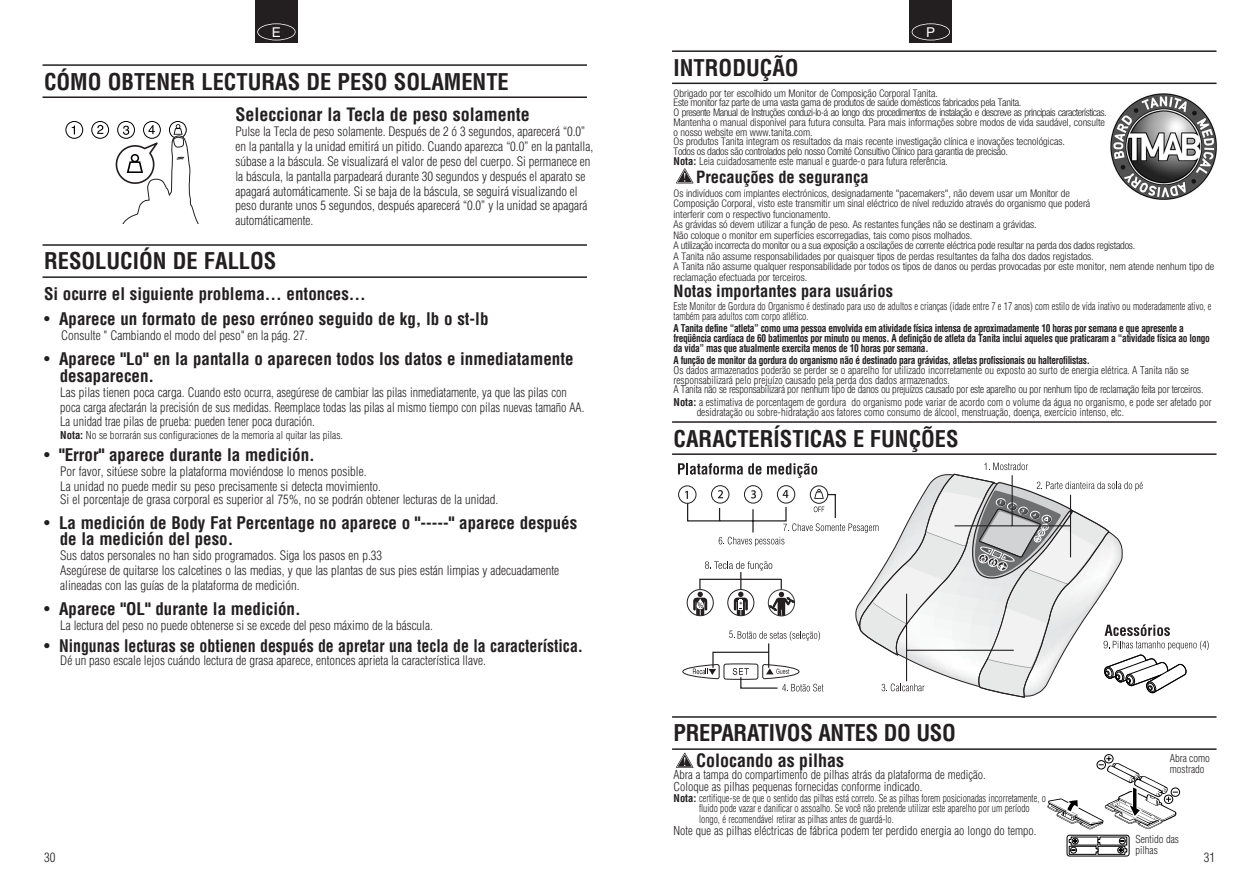
<style>
.page{position:relative;width:1259px;height:893px;background:#fff}
.page>*{position:absolute;margin:0;border:0;box-sizing:border-box;transform-origin:0 0}
.t1{font:700 condensed 22.5px "Helvetica";color:#231f20}
.t2{font:700 condensed 18px "Helvetica";color:#231f20}
.t3{font:700 condensed 16.95px/16.5px "Helvetica";color:#231f20}
.t4{font:700 condensed 16.95px "Helvetica";color:#231f20;scale:.93 1}
.t5{font:700 condensed 16.5px "Helvetica";color:#231f20}
.t6{font:13.5px "Helvetica";color:#fff}
.t7{font:300 condensed 12.75px/14.9px "Helvetica";color:#231f20}
.t8{font:300 condensed 12px/12px "Helvetica";color:#231f20}
.t9{font:300 condensed 10.65px/10.5px "Helvetica";color:#231f20}
.t10{font:300 condensed 10.5px/10.5px "Helvetica Neue";color:#231f20}
.t11{font:300 condensed 10.5px/10.5px "Helvetica";color:#231f20;scale:.9 1}
.t12{font:700 condensed 10.5px/9.8px "Helvetica";letter-spacing:-.035em;color:#231f20;scale:.9 1}
.t13{font:300 condensed 10.5px/10.2px "Helvetica";color:#231f20}
.t14{font:300 condensed 10.5px/13.5px "Helvetica";letter-spacing:-.02em;color:#231f20}
.s1{font-weight:400}
.s2{font-weight:700}
</style>
<div class="page">
<div style="left:909px;top:0;width:43px;height:43px;background:#231f20"></div>
<div style="left:911px;top:23px;width:39px;height:17px;border:2px solid #fff;border-radius:50%"></div>
<div style="left:255px;top:0;width:43px;height:43px;background:#231f20"></div>
<div style="left:257px;top:23px;width:38px;height:17px;border:2px solid #fff;border-radius:50%"></div>
<svg style="left:676px;top:168px;width:17px;height:15px"></svg>
<img style="left:1110px;top:93px;width:106px;height:106px">
<svg style="left:678px;top:462px;width:530px;height:236px"></svg>
<svg style="left:676px;top:766px;width:18px;height:2px"></svg>
<svg style="left:676px;top:752px;width:17px;height:15px"></svg>
<svg style="left:1066px;top:835px;width:63px;height:21px"></svg>
<svg style="left:1068px;top:836px;width:59px;height:18px"></svg>
<div style="left:1119px;top:837px;width:6px;height:7px;border:1px solid #000;border-radius:50%"></div>
<svg style="left:1047px;top:754px;width:133px;height:75px"></svg>
<hr style="left:672px;top:50px;width:544px;height:2px;background:#231f20">
<hr style="left:672px;top:83px;width:544px;height:1px;background:#231f20">
<hr style="left:672px;top:716px;width:544px;height:1px;background:#231f20">
<hr style="left:672px;top:748px;width:544px;height:1px;background:#231f20">
<hr style="left:672px;top:453px;width:544px;height:2px;background:#231f20">
<hr style="left:672px;top:421px;width:544px;height:2px;background:#231f20">
<hr style="left:43px;top:64px;width:544px;height:2px;background:#231f20">
<hr style="left:43px;top:96px;width:544px;height:2px;background:#231f20">
<svg style="left:65px;top:121px;width:18px;height:18px"></svg>
<svg style="left:91px;top:121px;width:108px;height:102px"></svg>
<hr style="left:43px;top:244px;width:544px;height:2px;background:#231f20">
<hr style="left:43px;top:276px;width:544px;height:2px;background:#231f20">
<p class="t6" style="left:272px;top:27px;width:11px">E</p>
<p class="t6" style="left:926px;top:27px;width:11px">P</p>
<h1 class="t1" style="left:44px;top:73px;width:466px">CÓMO OBTENER LECTURAS DE PESO SOLAMENTE</h1>
<h2 class="t2" style="left:235px;top:108px;width:296px">Seleccionar la Tecla de peso solamente</h2>
<p class="t7" style="left:235px;top:125px;width:359px">Pulse la Tecla de peso solamente. Después de 2 ó 3 segundos, aparecerá “0.0” en la pantalla y la unidad emitirá un pitido. Cuando aparezca “0.0” en la pantalla, súbase a la báscula. Se visualizará el valor de peso del cuerpo. Si permanece en la báscula, la pantalla parpadeará durante 30 segundos y después el aparato se apagará automáticamente. Si se baja de la báscula, se seguirá visualizando el peso durante unos 5 segundos, después aparecerá “0.0” y la unidad se apagará automáticamente.</p>
<h1 class="t1" style="left:44px;top:252px;width:234px">RESOLUCIÓN DE FALLOS</h1>
<h3 class="t3" style="left:44px;top:287px;width:323px">Si ocurre el siguiente problema... entonces...</h3>
<h3 class="t3" style="left:44px;top:312px;width:446px"><span class="s1">•</span> Aparece un formato de peso erróneo seguido de kg, lb o st-lb</h3>
<p class="t7" style="left:61px;top:329px;width:248px">Consulte " Cambiando el modo del peso" en la pág. 27.</p>
<h3 class="t3" style="left:60px;top:352px;width:515px;text-indent:-16px"><span class="s1">•</span> Aparece "Lo" en la pantalla o aparecen todos los datos e inmediatamente desaparecen.</h3>
<p class="t7" style="left:60px;top:385px;width:525px">Las pilas tienen poca carga. Cuando esto ocurra, asegúrese de cambiar las pilas inmediatamente, ya que las pilas con poca carga afectarán la precisión de sus medidas. Reemplace todas las pilas al mismo tiempo con pilas nuevas tamaño AA.<br>La unidad trae pilas de prueba: pueden tener poca duración.</p>
<p class="t9" style="left:60px;top:431px;width:284px"><span class="s2">Nota:</span> No se borrarán sus configuraciones de la memoria al quitar las pilas.</p>
<h3 class="t3" style="left:44px;top:448px;width:272px"><span class="s1">•</span> "Error" aparece durante la medición.</h3>
<p class="t7" style="left:60px;top:465px;width:322px">Por favor, sitúese sobre la plataforma moviéndose lo menos posible.<br>La unidad no puede medir su peso precisamente si detecta movimiento.</p>
<p class="t7" style="left:60px;top:492px;width:440px">Si el porcentaje de grasa corporal es superior al 75%, no se podrán obtener lecturas de la unidad.</p>
<h3 class="t3" style="left:60px;top:515px;width:519px;text-indent:-16px"><span class="s1">•</span> La medición de Body Fat Percentage no aparece o "-----" aparece después de la medición del peso.</h3>
<p class="t7" style="left:60px;top:549px;width:500px">Sus datos personales no han sido programados. Siga los pasos en p.33<br>Asegúrese de quitarse los calcetines o las medias, y que las plantas de sus pies están limpias y adecuadamente alineadas con las guías de la plataforma de medición.</p>
<h3 class="t3" style="left:44px;top:602px;width:258px"><span class="s1">•</span> Aparece "OL" durante la medición.</h3>
<p class="t7" style="left:60px;top:618px;width:374px">La lectura del peso no puede obtenerse si se excede del peso máximo de la báscula.</p>
<h3 class="t4" style="left:44px;top:639px;width:581px"><span class="s1">•</span> Ningunas lecturas se obtienen después de apretar una tecla de la característica.</h3>
<p class="t7" style="left:60px;top:654px;width:427px">Dé un paso escale lejos cuándo lectura de grasa aparece, entonces aprieta la característica llave.</p>
<p class="t7" style="left:44px;top:850px;width:13px">30</p>
<h1 class="t1" style="left:673px;top:60px;width:126px">INTRODUÇÃO</h1>
<p class="t10" style="left:673px;top:89px;width:434px;line-height:9.8px">Obrigado por ter escolhido um Monitor de Composição Corporal Tanita.<br>Este monitor faz parte de uma vasta gama de produtos de saúde domésticos fabricados pela Tanita.<br>O presente Manual de Instruções conduzi-lo-á ao longo dos procedimentos de instalação e descreve as principais características.<br>Mantenha o manual disponível para futura consulta. Para mais informações sobre modos de vida saudável, consulte o nosso website em www.tanita.com.<br>Os produtos Tanita integram os resultados da mais recente investigação clínica e inovações tecnológicas.<br>Todos os dados são controlados pelo nosso Comité Consultivo Clínico para garantia de precisão.</p>
<p class="t13" style="left:673px;top:157px;width:276px"><span class="s2">Nota:</span> Leia cuidadosamente este manual e guarde-o para futura referência.</p>
<h3 class="t5" style="left:696px;top:171px;width:174px">Precauções de segurança</h3>
<p class="t10" style="left:673px;top:188px;width:542px">Os indivíduos com implantes electrónicos, designadamente "pacemakers", não devem usar um Monitor de<br>Composição Corporal, visto este transmitir um sinal eléctrico de nível reduzido através do organismo que poderá<br>interferir com o respectivo funcionamento.<br>As grávidas só devem utilizar a função de peso. As restantes funçães não se destinam a grávidas.<br>Não coloque o monitor em superfícies escorregadias, tais como pisos molhados.<br>A utilização incorrecta do monitor ou a sua exposição a oscilações de corrente eléctrica pode resultar na perda dos dados registados.<br>A Tanita não assume responsabilidades por quaisquer tipos de perdas resultantes da falha dos dados registados.<br>A Tanita não assume qualquer responsabilidade por todos os tipos de danos ou perdas provocadas por este monitor, nem atende nenhum tipo de reclamação efectuada por terceiros.</p>
<h3 class="t5" style="left:673px;top:285px;width:221px">Notas importantes para usuários</h3>
<p class="t11" style="left:673px;top:302px;width:599px">Este Monitor de Gordura do Organismo é destinado para uso de adultos e crianças (idade entre 7 e 17 anos) com estilo de vida inativo ou moderadamente ativo, e também para adultos com corpo atlético.</p>
<p class="t12" style="left:673px;top:324px;width:597px">A Tanita define “atleta” como uma pessoa envolvida em atividade física intensa de aproximadamente 10 horas por semana e que apresente a freqüência cardíaca de 60 batimentos por minuto ou menos. A definição de atleta da Tanita inclui aqueles que praticaram a “atividade física ao longo da vida” mas que atualmente exercita menos de 10 horas por semana.</p>
<p class="t12" style="left:673px;top:356px;width:464px">A função de monitor da gordura do organismo não é destinado para grávidas, atletas profissionais ou halterofilistas.</p>
<p class="t13" style="left:673px;top:366px;width:517px">Os dados armazenados poderão se perder se o aparelho for utilizado incorretamente ou exposto ao surto de energia elétrica. A Tanita não se responsabilizará pelo prejuízo causado pela perda dos dados armazenados.</p>
<p class="t14" style="left:673px;top:383px;width:539px">A Tanita não se responsabilizará por nenhum tipo de danos ou prejuízos causado por este aparelho ou por nenhum tipo de reclamação feita por terceiros.<br><span class="s2">Nota:</span> a estimativa de porcentagem de gordura do organismo pode variar de acordo com o volume da água no organismo, e pode ser afetado por</p>
<p class="t13" style="left:696px;top:407px;width:429px">desidratação ou sobre-hidratação aos fatores como consumo de álcool, menstruação, doença, exercício intenso, etc.</p>
<h1 class="t1" style="left:673px;top:430px;width:287px">CARACTERÍSTICAS E FUNÇÕES</h1>
<h1 class="t1" style="left:673px;top:724px;width:284px">PREPARATIVOS ANTES DO USO</h1>
<h2 class="t2" style="left:696px;top:754px;width:149px">Colocando as pilhas</h2>
<p class="t8" style="left:673px;top:770px;width:314px">Abra a tampa do compartimento de pilhas atrás da plataforma de medição.<br>Coloque as pilhas pequenas fornecidas conforme indicado.</p>
<p class="t11" style="left:699px;top:793px;width:387px;text-indent:-26px"><span class="s2">Nota:</span> certifique-se de que o sentido das pilhas está correto. Se as pilhas forem posicionadas incorretamente, o fluido pode vazar e danificar o assoalho. Se você não pretende utilizar este aparelho por um período longo, é recomendável retirar as pilhas antes de guardá-lo.</p>
<p class="t8" style="left:673px;top:825px;width:364px">Note que as pilhas eléctricas de fábrica podem ter perdido energia ao longo do tempo.</p>
<p class="t9" style="left:1169px;top:753px;width:42px">Abra como mostrado</p>
<p class="t9" style="left:1135px;top:835px;width:45px">Sentido das pilhas</p>
<p class="t7" style="left:1203px;top:850px;width:13px">31</p>
</div>
